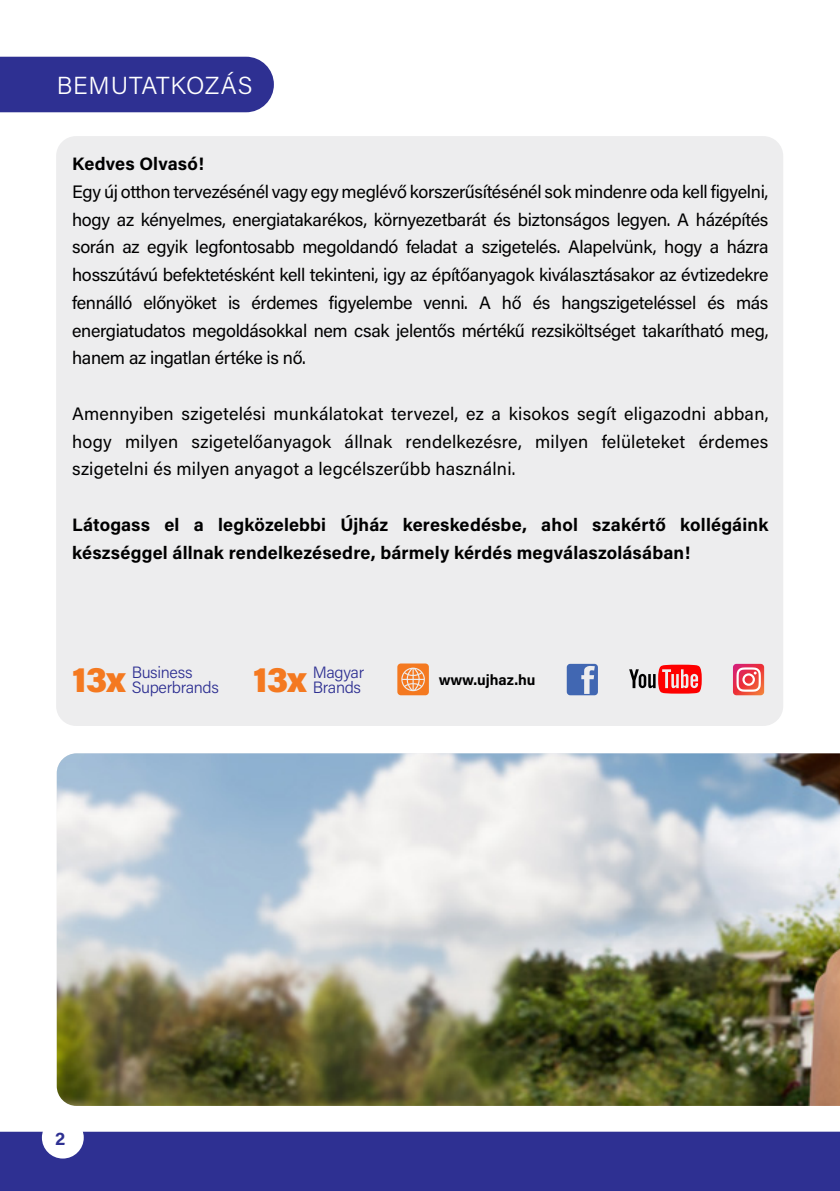
<style>
.page{position:relative;width:840px;height:1191px;background:#fff}
.page>*{position:absolute;margin:0;border:0;box-sizing:border-box;transform-origin:0 0}
.t1{font:300 24.6px "Acumin Pro";letter-spacing:.03em;color:#fff}
.t2{font:700 18.4px "Acumin Pro";color:#2e3092}
.t3{font:18px/27.8px "Acumin Pro";color:#000;text-align:justify}
.t4{font:700 18px/27.8px "Acumin Pro";letter-spacing:.01em;color:#000}
.t5{font:300 16.4px/15.2px "Acumin Pro";letter-spacing:-.02em;color:#2e3092}
.t6{font:700 14.8px "Acumin Pro";letter-spacing:-.005em;color:#000}
.s1{font-weight:900;font-size:35.8px;color:#f47920}
</style>
<div class="page">
<div style="left:0;top:1131px;width:839px;height:60px;background:#2e3092"></div>
<div style="left:42px;top:1116px;width:42px;height:42px;background:#fff;border-radius:50%"></div>
<div style="left:56px;top:136px;width:726px;height:590px;background:#ededee;border-radius:20px"></div>
<div style="left:0;top:57px;width:274px;height:55px;background:#2e3092"></div>
<img style="left:57px;top:753px;width:782px;height:353px">
<svg style="left:566px;top:664px;width:31px;height:31px"></svg>
<svg style="left:629px;top:664px;width:72px;height:29px"></svg>
<svg style="left:733px;top:664px;width:30px;height:31px"></svg>
<svg style="left:397px;top:663px;width:31px;height:32px"></svg>
<h1 class="t1" style="left:57px;top:68px;width:197px">BEMUTATKOZÁS</h1>
<p class="t4" style="left:72px;top:149px;width:133px">Kedves Olvasó!</p>
<p class="t3" style="left:72px;top:177px;width:697px">Egy új otthon tervezésénél vagy egy meglévő korszerűsítésénél sok mindenre oda kell figyelni, hogy az kényelmes, energiatakarékos, környezetbarát és biztonságos legyen. A házépítés során az egyik legfontosabb megoldandó feladat a szigetelés. Alapelvünk, hogy a házra hosszútávú befektetésként kell tekinteni, igy az építőanyagok kiválasztásakor az évtizedekre fennálló előnyöket is érdemes figyelembe venni. A hő és hangszigeteléssel és más energiatudatos megoldásokkal nem csak jelentős mértékű rezsiköltséget takarítható meg, hanem az ingatlan értéke is nő.</p>
<p class="t3" style="left:72px;top:399px;width:697px">Amennyiben szigetelési munkálatokat tervezel, ez a kisokos segít eligazodni abban, hogy milyen szigetelőanyagok állnak rendelkezésre, milyen felületeket érdemes szigetelni és milyen anyagot a legcélszerűbb használni.</p>
<p class="t4" style="left:72px;top:510px;width:697px">Látogass el a legközelebbi Újház kereskedésbe, ahol szakértő kollégáink készséggel állnak rendelkezésedre, bármely kérdés megválaszolásában!</p>
<p class="t5" style="left:72px;top:663px;width:148px;text-indent:60px">Business<br><span class="s1">13x</span> Superbrands</p>
<p class="t5" style="left:253px;top:663px;width:112px;text-align:right">Magyar<br><span class="s1">13x</span> Brands</p>
<p class="t6" style="left:438px;top:669px;width:98px">www.ujhaz.hu</p>
<p class="t2" style="left:55px;top:1125px;width:12px">2</p>
</div>
